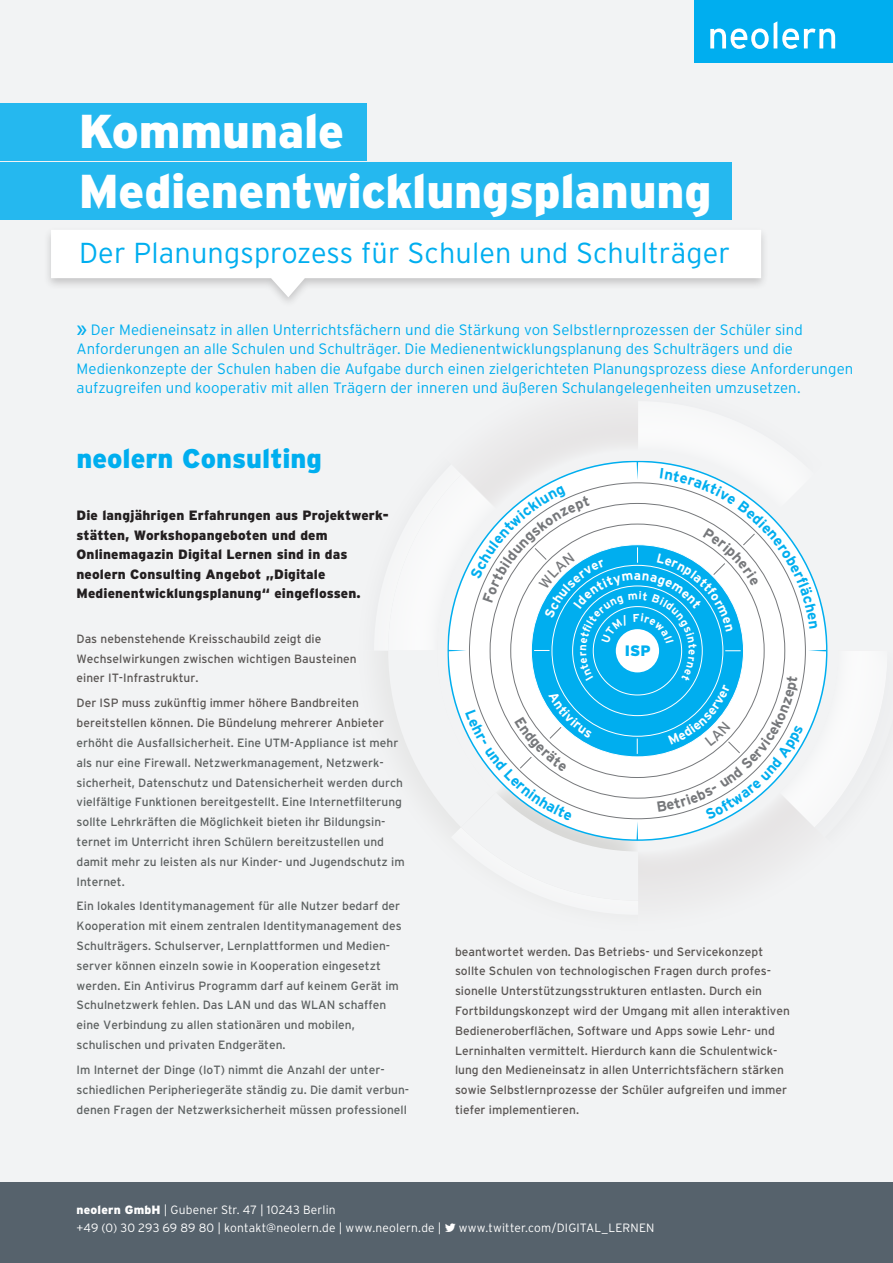
<style>
.page{position:relative;width:893px;height:1263px;background:#f2f3f4}
.page>*{position:absolute;margin:0;border:0;box-sizing:border-box;transform-origin:0 0}
.t1{font:900 47.4px/60px "Interstate";letter-spacing:-.005em;color:#fff}
.t2{font:300 28.8px "Interstate";letter-spacing:.005em;color:#00aeef}
.headline{font:27px "Interstate CV Black";color:#00aeef}
.t3{font:300 15px/19.5px "Interstate";color:#00aeef}
.t4{font:15px "Interstate CV Black";color:#00aeef}
.t5{font:900 13.5px/19.5px "Interstate";letter-spacing:.01em;color:#231f20}
.t6{font:700 13.2px "Interstate CV";color:#fff}
.aufzählung{font:12px/19.8px "Interstate CV";color:#5d6161}
.aufzählung-2{font:12px/19.8px "Interstate CV";color:#5a5654}
.t7{font:300 12px/18px "Interstate";letter-spacing:.015em;color:#fff}
.s1{font-family:"Interstate CV";font-weight:400;font-size:18px}
.s2{color:#5a5654}
.s3{font-weight:900}
</style>
<div class="page">
<div style="left:0;top:1182px;width:893px;height:81px;background:#56626c"></div>
<div style="left:0;top:162px;width:732px;height:58px;background:#25b8ef"></div>
<div style="left:0;top:104px;width:366px;height:57px;background:#25b8ef"></div>
<svg style="left:51px;top:230px;width:710px;height:67px;fill:#fff"></svg>
<div style="left:694px;top:0;width:199px;height:63px;background:#00aeef"></div>
<svg style="left:710px;top:21px;width:125px;height:28px"></svg>
<svg style="left:384px;top:410px;width:444px;height:482px"></svg>
<p class="t1" style="left:79px;top:100px;width:635px">Kommunale<br>Medienentwicklungsplanung</p>
<p class="t2" style="left:79px;top:237px;width:652px">Der Planungsprozess für Schulen und Schulträger</p>
<p class="t3" style="left:77px;top:320px;width:778px"><span class="s1">»</span> Der Medieneinsatz in allen Unterrichtsfächern und die Stärkung von Selbstlernprozessen der Schüler sind Anforderungen an alle Schulen und Schulträger. Die Medienentwicklungsplanung des Schulträgers und die Medienkonzepte der Schulen haben die Aufgabe durch einen zielgerichteten Planungsprozess diese Anforderungen aufzugreifen und kooperativ mit allen Trägern der inneren und äußeren Schulangelegenheiten umzusetzen.</p>
<p class="headline" style="left:77px;top:443px;width:247px">neolern Consulting</p>
<p class="t5" style="left:77px;top:505px;width:314px">Die langjährigen Erfahrungen aus Projektwerk&shy;stätten, Workshopangeboten und dem Onlinemagazin Digital Lernen sind in das neolern Consulting Angebot „Digitale Medienentwicklungsplanung“ eingeflossen.</p>
<p class="aufzählung-2" style="left:77px;top:629px;width:282px">Das nebenstehende Kreisschaubild zeigt die<br>Wechselwirkungen zwischen wichtigen Bausteinen einer IT-Infrastruktur.</p>
<p class="aufzählung" style="left:77px;top:693px;width:330px"><span class="s2">Der ISP muss zukünftig immer höhere Bandbreiten bereitstellen können. Die Bündelung mehrerer Anbieter </span>erhöht die Ausfallsicherheit. Eine UTM-Appliance ist mehr als nur eine Firewall. Netzwerkmanagement, Netzwerk&shy;sicherheit, Datenschutz und Datensicherheit werden durch vielfältige Funktionen bereitgestellt. Eine Internetfilterung sollte Lehrkräften die Möglichkeit bieten ihr Bildungsin&shy;ternet im Unterricht ihren Schülern bereitzustellen und damit mehr zu leisten als nur Kinder- und Jugendschutz im Internet.</p>
<p class="aufzählung" style="left:77px;top:896px;width:327px">Ein lokales Identitymanagement für alle Nutzer bedarf der Kooperation mit einem zentralen Identitymanagement des Schulträgers. Schulserver, Lernplattformen und Medien&shy;server können einzeln sowie in Kooperation eingesetzt werden. Ein Antivirus Programm darf auf keinem Gerät im Schulnetzwerk fehlen. Das LAN und das WLAN schaffen eine Verbindung zu allen stationären und mobilen, schulischen und privaten Endgeräten.</p>
<p class="aufzählung" style="left:77px;top:1060px;width:334px">Im Internet der Dinge (IoT) nimmt die Anzahl der unter&shy;schiedlichen Peripheriegeräte ständig zu. Die damit verbun&shy;denen Fragen der Netzwerksicherheit müssen professionell</p>
<p class="t6" style="left:634px;top:568px;width:9px">a</p>
<p class="t4" style="left:625px;top:642px;width:27px">ISP</p>
<p class="aufzählung-2" style="left:455px;top:941px;width:336px">beantwortet werden. Das Betriebs- und Servicekonzept sollte Schulen von technologischen Fragen durch profes&shy;sionelle Unterstützungsstrukturen entlasten. Durch ein Fortbildungskonzept wird der Umgang mit allen interaktiven Bedieneroberflächen, Software und Apps sowie Lehr- und Lerninhalten vermittelt. Hierdurch kann die Schulentwick&shy;lung den Medieneinsatz in allen Unterrichtsfächern stärken sowie Selbstlernprozesse der Schüler aufgreifen und immer tiefer implementieren.</p>
<p class="t7" style="left:77px;top:1201px;width:366px"><span class="s3">neolern GmbH</span> | Gubener Str. 47 | 10243 Berlin<br>+49 (0) 30 293 69 89 80 | kontakt@neolern.de | www.neolern.de |</p>
<p class="t7" style="left:459px;top:1219px;width:197px">www.twitter.com/DIGITAL_LERNEN</p>
</div>
